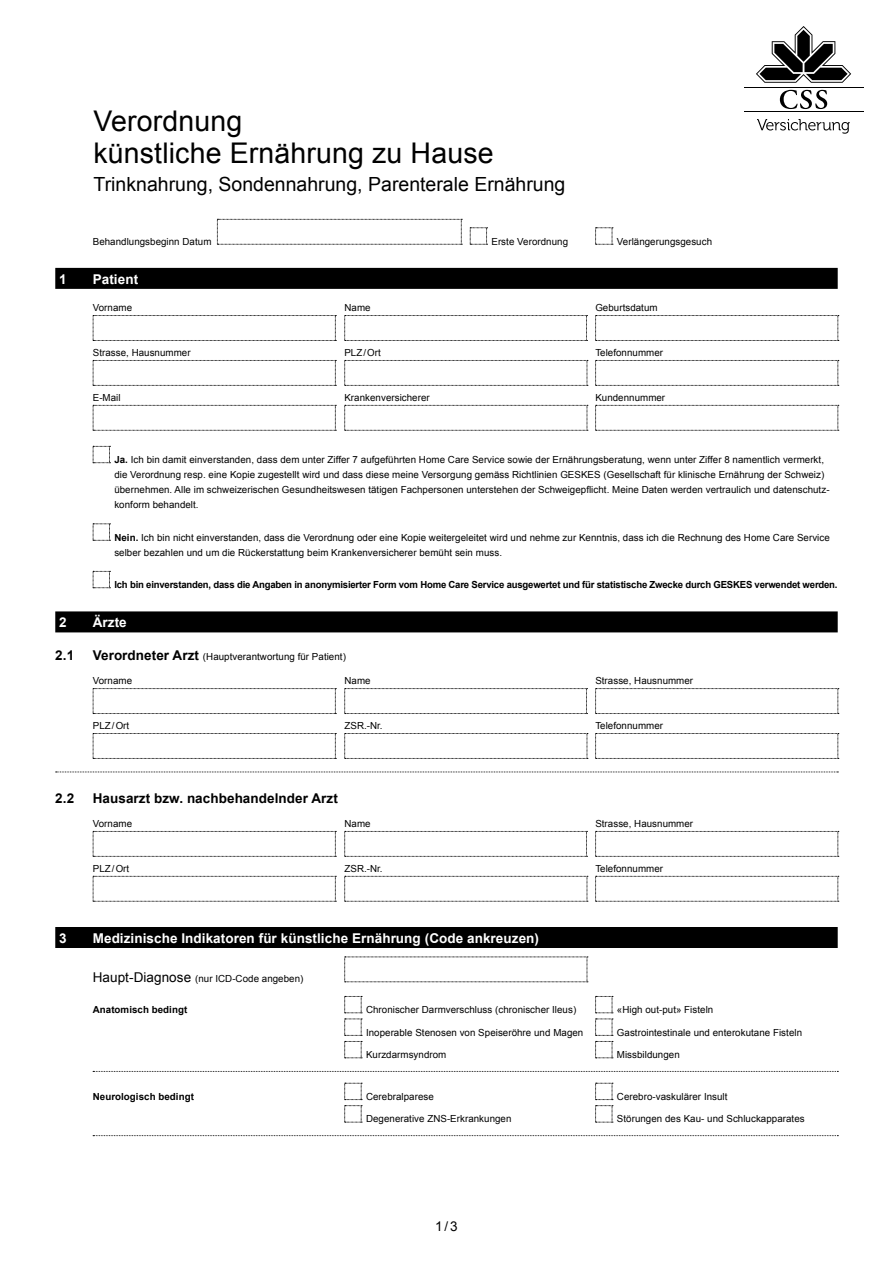
<style>
.page{position:relative;width:893px;height:1263px;background:#fff}
.page>*{position:absolute;margin:0;border:0;box-sizing:border-box;transform-origin:0 0}
.t1{font:28.5px/31.5px "Arial";letter-spacing:.005em;color:#000}
.t2{font:19.5px "Arial";color:#000}
.t3{font:700 13.5px "Arial";letter-spacing:.005em;color:#fff}
.t4{font:700 13.5px "Arial";letter-spacing:.005em;color:#000}
.t5{font:13.5px "Arial";color:#000}
.t6{font:9.75px/15px "Arial";letter-spacing:.005em;color:#000}
.t7{font:700 9.75px "Arial";letter-spacing:-.02em;color:#000}
.t8{font:700 9.75px "Arial";letter-spacing:.005em;color:#000}
.s1{font-weight:700}
.s2{font-weight:700;font-size:13.5px}
.s3{font-size:13.5px}
</style>
<div class="page">
<div style="left:55px;top:268px;width:783px;height:21px;background:#000"></div>
<div style="left:55px;top:611px;width:783px;height:21px;background:#000"></div>
<svg style="left:56px;top:772px;width:782px;height:1px"></svg>
<div style="left:55px;top:927px;width:783px;height:21px;background:#000"></div>
<svg style="left:93px;top:1071px;width:745px;height:1px"></svg>
<svg style="left:93px;top:1135px;width:745px;height:1px"></svg>
<svg style="left:217px;top:219px;width:245px;height:26px"></svg>
<svg style="left:470px;top:227px;width:18px;height:18px"></svg>
<svg style="left:595px;top:227px;width:18px;height:18px"></svg>
<svg style="left:93px;top:315px;width:243px;height:26px"></svg>
<svg style="left:344px;top:315px;width:243px;height:26px"></svg>
<svg style="left:595px;top:315px;width:244px;height:26px"></svg>
<svg style="left:93px;top:360px;width:243px;height:26px"></svg>
<svg style="left:344px;top:360px;width:244px;height:26px"></svg>
<svg style="left:595px;top:360px;width:244px;height:26px"></svg>
<svg style="left:93px;top:405px;width:243px;height:26px"></svg>
<svg style="left:344px;top:405px;width:244px;height:26px"></svg>
<svg style="left:595px;top:405px;width:244px;height:26px"></svg>
<svg style="left:93px;top:446px;width:17px;height:17px"></svg>
<svg style="left:93px;top:523px;width:17px;height:18px"></svg>
<svg style="left:93px;top:571px;width:17px;height:17px"></svg>
<svg style="left:93px;top:688px;width:243px;height:26px"></svg>
<svg style="left:344px;top:688px;width:243px;height:26px"></svg>
<svg style="left:595px;top:688px;width:244px;height:26px"></svg>
<svg style="left:93px;top:733px;width:243px;height:26px"></svg>
<svg style="left:344px;top:733px;width:244px;height:26px"></svg>
<svg style="left:595px;top:733px;width:244px;height:26px"></svg>
<svg style="left:93px;top:831px;width:243px;height:26px"></svg>
<svg style="left:344px;top:831px;width:243px;height:26px"></svg>
<svg style="left:595px;top:831px;width:244px;height:26px"></svg>
<svg style="left:93px;top:876px;width:243px;height:26px"></svg>
<svg style="left:344px;top:876px;width:244px;height:26px"></svg>
<svg style="left:595px;top:876px;width:244px;height:26px"></svg>
<svg style="left:344px;top:957px;width:244px;height:25px"></svg>
<svg style="left:344px;top:996px;width:18px;height:17px"></svg>
<svg style="left:595px;top:996px;width:18px;height:17px"></svg>
<svg style="left:344px;top:1019px;width:18px;height:39px"></svg>
<svg style="left:595px;top:1019px;width:18px;height:39px"></svg>
<svg style="left:344px;top:1083px;width:18px;height:40px"></svg>
<svg style="left:595px;top:1083px;width:18px;height:40px"></svg>
<svg style="left:757px;top:119px;width:93px;height:15px"></svg>
<hr style="left:744px;top:111px;width:119px;height:1px;background:#000">
<hr style="left:744px;top:87px;width:119px;height:1px;background:#000">
<svg style="left:756px;top:26px;width:95px;height:57px"></svg>
<svg style="left:780px;top:90px;width:47px;height:19px"></svg>
<h1 class="t1" style="left:94px;top:106px;width:401px">Verordnung<br>künstliche Ernährung zu Hause</h1>
<h2 class="t2" style="left:94px;top:171px;width:473px">Trinknahrung, Sondennahrung, Parenterale Ernährung</h2>
<p class="t6" style="left:93px;top:234px;width:120px">Behandlungsbeginn Datum</p>
<p class="t6" style="left:491px;top:234px;width:78px">Erste Verordnung</p>
<p class="t6" style="left:617px;top:234px;width:97px">Verlängerungsgesuch</p>
<h3 class="t3" style="left:59px;top:270px;width:9px">1</h3>
<h3 class="t3" style="left:93px;top:270px;width:47px">Patient</h3>
<p class="t6" style="left:93px;top:300px;width:41px">Vorname</p>
<p class="t6" style="left:344px;top:300px;width:28px">Name</p>
<p class="t6" style="left:595px;top:300px;width:64px">Geburtsdatum</p>
<p class="t6" style="left:93px;top:345px;width:99px">Strasse, Hausnummer</p>
<p class="t6" style="left:344px;top:345px;width:38px">PLZ/Ort</p>
<p class="t6" style="left:595px;top:345px;width:69px">Telefonnummer</p>
<p class="t6" style="left:93px;top:390px;width:29px">E-Mail</p>
<p class="t6" style="left:344px;top:390px;width:87px">Krankenversicherer</p>
<p class="t6" style="left:595px;top:390px;width:71px">Kundennummer</p>
<p class="t6" style="left:114px;top:452px;width:717px"><span class="s1">Ja.</span> Ich bin damit einverstanden, dass dem unter Ziffer 7 aufgeführten Home Care Service sowie der Ernährungsberatung, wenn unter Ziffer 8 namentlich vermerkt, die Verordnung resp. eine Kopie zugestellt wird und dass diese meine Versorgung gemäss Richtlinien GESKES (Gesellschaft für klinische Ernährung der Schweiz) übernehmen. Alle im schweizerischen Gesundheitswesen tätigen Fachpersonen unterstehen der Schweigepflicht. Meine Daten werden vertraulich und datenschutz&shy;konform behandelt.</p>
<p class="t6" style="left:114px;top:530px;width:717px"><span class="s1">Nein.</span> Ich bin nicht einverstanden, dass die Verordnung oder eine Kopie weitergeleitet wird und nehme zur Kenntnis, dass ich die Rechnung des Home Care Service selber bezahlen und um die Rückerstattung beim Krankenversicherer bemüht sein muss.</p>
<p class="t7" style="left:114px;top:578px;width:725px">Ich bin einverstanden, dass die Angaben in anonymisierter Form vom Home Care Service ausgewertet und für statistische Zwecke durch GESKES verwendet werden.</p>
<h3 class="t3" style="left:59px;top:614px;width:9px">2</h3>
<h3 class="t3" style="left:93px;top:614px;width:36px">Ärzte</h3>
<h3 class="t4" style="left:55px;top:647px;width:20px">2.1</h3>
<p class="t6" style="left:93px;top:650px;width:255px"><span class="s2">Verordneter Arzt</span> (Hauptverantwortung für Patient)</p>
<p class="t6" style="left:93px;top:673px;width:41px">Vorname</p>
<p class="t6" style="left:344px;top:673px;width:28px">Name</p>
<p class="t6" style="left:595px;top:673px;width:99px">Strasse, Hausnummer</p>
<p class="t6" style="left:93px;top:718px;width:38px">PLZ/Ort</p>
<p class="t6" style="left:344px;top:718px;width:40px">ZSR.-Nr.</p>
<p class="t6" style="left:595px;top:718px;width:69px">Telefonnummer</p>
<h3 class="t4" style="left:55px;top:789px;width:20px">2.2</h3>
<h3 class="t4" style="left:93px;top:789px;width:247px">Hausarzt bzw. nachbehandelnder Arzt</h3>
<p class="t6" style="left:93px;top:816px;width:41px">Vorname</p>
<p class="t6" style="left:344px;top:816px;width:28px">Name</p>
<p class="t6" style="left:595px;top:816px;width:99px">Strasse, Hausnummer</p>
<p class="t6" style="left:93px;top:861px;width:38px">PLZ/Ort</p>
<p class="t6" style="left:344px;top:861px;width:40px">ZSR.-Nr.</p>
<p class="t6" style="left:595px;top:861px;width:69px">Telefonnummer</p>
<h3 class="t3" style="left:59px;top:929px;width:9px">3</h3>
<h3 class="t3" style="left:93px;top:929px;width:448px">Medizinische Indikatoren für künstliche Ernährung (Code ankreuzen)</h3>
<p class="t6" style="left:93px;top:971px;width:212px"><span class="s3">Haupt-Diagnose</span> (nur ICD-Code angeben)</p>
<p class="t8" style="left:93px;top:1003px;width:96px">Anatomisch bedingt</p>
<p class="t6" style="left:366px;top:1002px;width:212px">Chronischer Darmverschluss (chronischer Ileus)</p>
<p class="t6" style="left:617px;top:1002px;width:98px">«High out-put» Fisteln</p>
<p class="t6" style="left:366px;top:1025px;width:219px">Inoperable Stenosen von Speiseröhre und Magen</p>
<p class="t6" style="left:617px;top:1025px;width:187px">Gastrointestinale und enterokutane Fisteln</p>
<p class="t6" style="left:366px;top:1047px;width:82px">Kurzdarmsyndrom</p>
<p class="t6" style="left:617px;top:1047px;width:64px">Missbildungen</p>
<p class="t8" style="left:93px;top:1090px;width:103px">Neurologisch bedingt</p>
<p class="t6" style="left:366px;top:1089px;width:69px">Cerebralparese</p>
<p class="t6" style="left:617px;top:1089px;width:112px">Cerebro-vaskulärer Insult</p>
<p class="t6" style="left:366px;top:1111px;width:147px">Degenerative ZNS-Erkrankungen</p>
<p class="t6" style="left:617px;top:1111px;width:189px">Störungen des Kau- und Schluckapparates</p>
<h3 class="t5" style="left:435px;top:1217px;width:24px">1/3</h3>
</div>
